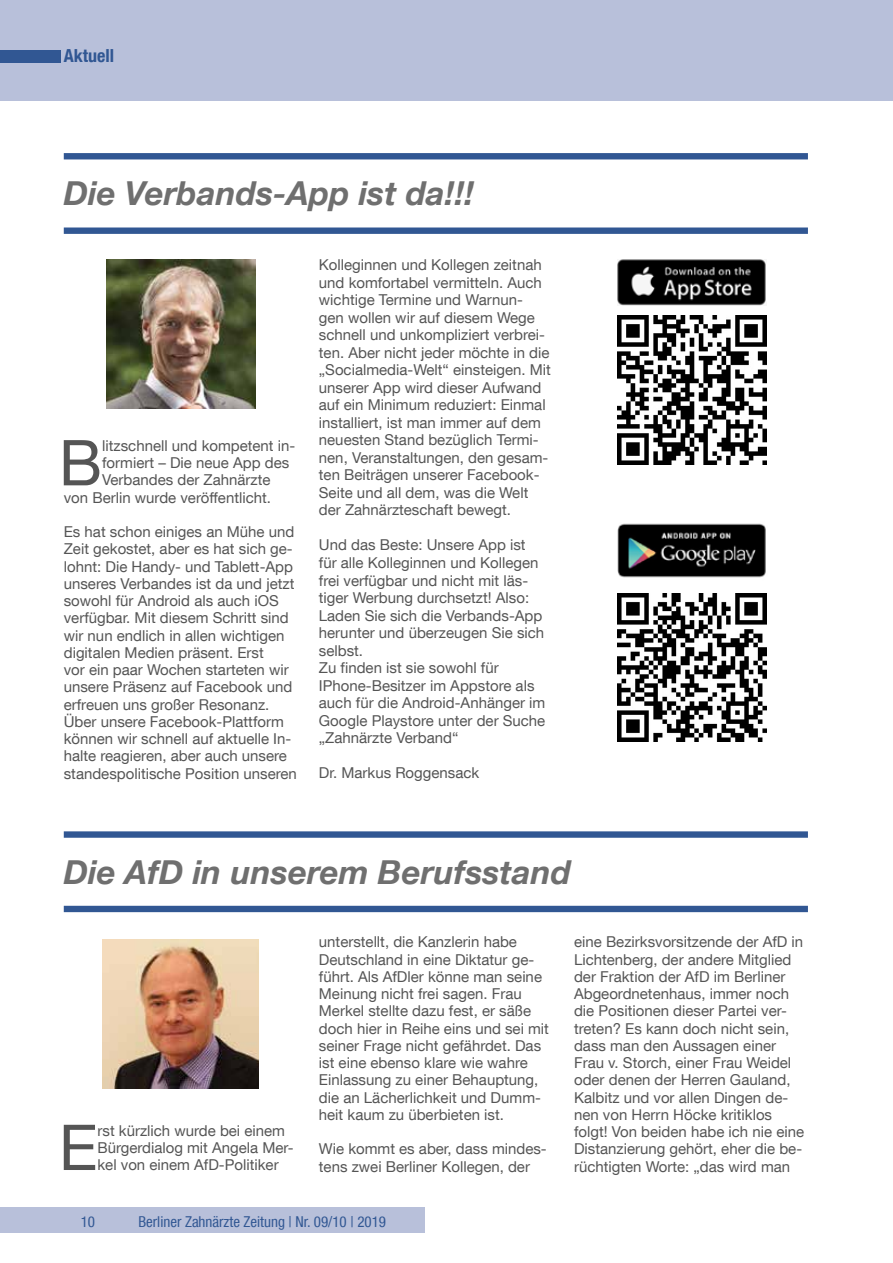
<style>
.page{position:relative;width:893px;height:1263px;background:#fff}
.page>*{position:absolute;margin:0;border:0;box-sizing:border-box;transform-origin:0 0}
.t1{font:63.3px "Helvetica Neue LT Com";color:#555}
.t2{font:italic 700 33px "Helvetica Neue LT Com";color:#6f6f6f}
.t3{font:700 condensed 18px "Helvetica Neue LT Com";color:#315793}
.t4{font:15px/17.2px "Helvetica Neue LT Com";color:#555}
.t5{font:condensed 15px "Helvetica Neue LT Com";color:#315793}
</style>
<div class="page">
<div style="left:0;top:0;width:893px;height:100px;background:#b8c0da"></div>
<div style="left:0;top:50px;width:61px;height:12px;background:#315793"></div>
<div style="left:0;top:1208px;width:425px;height:25px;background:#b8c0da"></div>
<div style="left:64px;top:153px;width:744px;height:6px;background:#315793"></div>
<div style="left:64px;top:227px;width:744px;height:7px;background:#315793"></div>
<img style="left:618px;top:593px;width:148px;height:149px">
<img style="left:617px;top:523px;width:149px;height:55px">
<img style="left:617px;top:259px;width:149px;height:47px">
<img style="left:618px;top:315px;width:148px;height:149px">
<div style="left:64px;top:906px;width:744px;height:6px;background:#315793"></div>
<img style="left:103px;top:940px;width:156px;height:149px">
<img style="left:106px;top:259px;width:149px;height:149px">
<div style="left:64px;top:831px;width:744px;height:7px;background:#315793"></div>
<p class="t3" style="left:64px;top:45px;width:52px">Aktuell</p>
<h2 class="t2" style="left:64px;top:173px;width:412px">Die Verbands-App ist da!!!</h2>
<h1 class="t1" style="left:59px;top:424px;width:45px">B</h1>
<p class="t4" style="left:102px;top:436px;width:195px">litzschnell und kompetent in-</p>
<p class="t4" style="left:102px;top:454px;width:188px">formiert – Die neue App des</p>
<p class="t4" style="left:102px;top:471px;width:170px">Verbandes der Zahnärzte</p>
<p class="t4" style="left:64px;top:488px;width:209px">von Berlin wurde veröffentlicht.</p>
<p class="t4" style="left:64px;top:523px;width:235px">Es hat schon einiges an Mühe und Zeit gekostet, aber es hat sich ge&shy;lohnt: Die Handy- und Tablett-App unseres Verbandes ist da und jetzt sowohl für Android als auch iOS verfügbar. Mit diesem Schritt sind wir nun endlich in allen wichtigen digitalen Medien präsent. Erst<br>vor ein paar Wochen starteten wir unsere Präsenz auf Facebook und erfreuen uns großer Resonanz.<br>Über unsere Facebook-Plattform können wir schnell auf aktuelle In&shy;halte reagieren, aber auch unsere standespolitische Position unseren</p>
<p class="t4" style="left:319px;top:256px;width:233px">Kolleginnen und Kollegen zeitnah und komfortabel vermitteln. Auch wichtige Termine und Warnun&shy;gen wollen wir auf diesem Wege schnell und unkompliziert verbrei&shy;ten. Aber nicht jeder möchte in die „Socialmedia-Welt“ einsteigen. Mit unserer App wird dieser Aufwand auf ein Minimum reduziert: Einmal installiert, ist man immer auf dem neuesten Stand bezüglich Termi&shy;nen, Veranstaltungen, den gesam&shy;ten Beiträgen unserer Facebook-Seite und all dem, was die Welt der Zahnärzteschaft bewegt.</p>
<p class="t4" style="left:319px;top:536px;width:228px">Und das Beste: Unsere App ist für alle Kolleginnen und Kollegen frei verfügbar und nicht mit läs&shy;tiger Werbung durchsetzt! Also:<br>Laden Sie sich die Verbands-App herunter und überzeugen Sie sich selbst.<br>Zu finden ist sie sowohl für<br>IPhone-Besitzer im Appstore als auch für die Android-Anhänger im<br>Google Playstore unter der Suche „Zahnärzte Verband“</p>
<p class="t4" style="left:319px;top:764px;width:162px">Dr. Markus Roggensack</p>
<h2 class="t2" style="left:64px;top:851px;width:509px">Die AfD in unserem Berufsstand</h2>
<h1 class="t1" style="left:59px;top:1108px;width:40px">E</h1>
<p class="t4" style="left:98px;top:1121px;width:198px">rst kürzlich wurde bei einem<br>Bürgerdialog mit Angela Mer&shy;kel von einem AfD-Politiker</p>
<p class="t4" style="left:319px;top:933px;width:232px">unterstellt, die Kanzlerin habe<br>Deutschland in eine Diktatur ge&shy;führt. Als AfDler könne man seine<br>Meinung nicht frei sagen. Frau<br>Merkel stellte dazu fest, er säße doch hier in Reihe eins und sei mit seiner Frage nicht gefährdet. Das ist eine ebenso klare wie wahre<br>Einlassung zu einer Behauptung, die an Lächerlichkeit und Dumm&shy;heit kaum zu überbieten ist.</p>
<p class="t4" style="left:319px;top:1140px;width:229px">Wie kommt es aber, dass mindes&shy;tens zwei Berliner Kollegen, der</p>
<p class="t5" style="left:81px;top:1213px;width:16px">10</p>
<p class="t5" style="left:138px;top:1213px;width:249px">Berliner Zahnärzte Zeitung | Nr. 09/10 | 2019</p>
<p class="t4" style="left:574px;top:933px;width:232px">eine Bezirksvorsitzende der AfD in<br>Lichtenberg, der andere Mitglied der Fraktion der AfD im Berliner<br>Abgeordnetenhaus, immer noch die Positionen dieser Partei ver&shy;treten? Es kann doch nicht sein, dass man den Aussagen einer<br>Frau v. Storch, einer Frau Weidel oder denen der Herren Gauland,<br>Kalbitz und vor allen Dingen de&shy;nen von Herrn Höcke kritiklos folgt! Von beiden habe ich nie eine<br>Distanzierung gehört, eher die be&shy;rüchtigten Worte: „das wird man</p>
</div>
